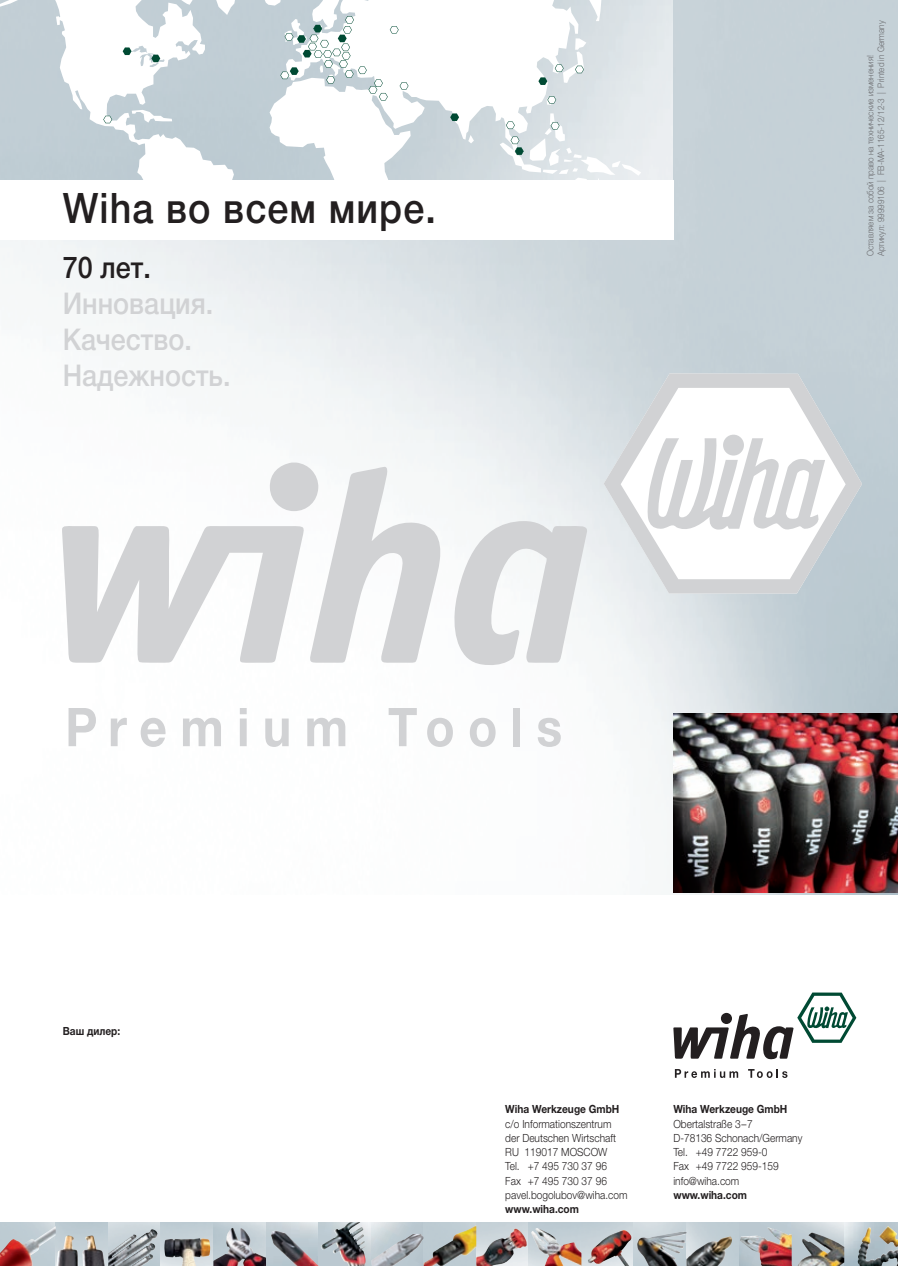
<style>
.page{position:relative;width:898px;height:1266px;background:#fff}
.page>*{position:absolute;margin:0;border:0;box-sizing:border-box;transform-origin:0 0}
.t1{font:500 42px "Helvetica Neue LT Pro";letter-spacing:.03em;color:#231f20;scale:.9 1}
.t2{font:500 30px/36px "Helvetica Neue LT Pro";color:#d1d2d4;scale:.9 1}
.t3{font:500 30px "Helvetica Neue LT Pro";color:#231f20;scale:.9 1}
.t4{font:300 11.25px/14.2px "Helvetica Neue LT Pro";color:#231f20;scale:.9 1}
.t5{font:700 11.25px "Helvetica Neue LT Pro";color:#231f20;scale:.9 1}
.t6{font:300 9px/10.8px "Helvetica Neue LT Pro";color:#6c6d70;scale:.9 1}
</style>
<div class="page">
<img style="left:0;top:0;width:897px;height:894px">
<svg style="left:0;top:0;width:672px;height:180px"></svg>
<svg style="left:103px;top:116px;width:9px;height:7px"></svg>
<svg style="left:554px;top:64px;width:9px;height:8px"></svg>
<svg style="left:575px;top:66px;width:8px;height:7px"></svg>
<svg style="left:538px;top:77px;width:9px;height:8px"></svg>
<svg style="left:123px;top:47px;width:8px;height:8px"></svg>
<svg style="left:547px;top:96px;width:9px;height:8px"></svg>
<svg style="left:506px;top:121px;width:8px;height:8px"></svg>
<svg style="left:510px;top:136px;width:13px;height:19px"></svg>
<svg style="left:550px;top:122px;width:9px;height:7px"></svg>
<svg style="left:280px;top:16px;width:128px;height:84px"></svg>
<svg style="left:450px;top:113px;width:9px;height:8px"></svg>
<svg style="left:151px;top:55px;width:9px;height:7px"></svg>
<div style="left:0;top:180px;width:673px;height:59px;background:#fff"></div>
<svg style="left:68px;top:708px;width:28px;height:38px"></svg>
<svg style="left:111px;top:717px;width:16px;height:29px"></svg>
<svg style="left:141px;top:717px;width:25px;height:29px"></svg>
<svg style="left:183px;top:717px;width:38px;height:29px"></svg>
<svg style="left:240px;top:708px;width:6px;height:38px"></svg>
<svg style="left:265px;top:718px;width:23px;height:28px"></svg>
<svg style="left:307px;top:717px;width:38px;height:29px"></svg>
<svg style="left:388px;top:708px;width:28px;height:38px"></svg>
<svg style="left:427px;top:717px;width:26px;height:29px"></svg>
<svg style="left:469px;top:717px;width:26px;height:29px"></svg>
<div style="left:513px;top:708px;width:7px;height:38px;background:#d1d2d4"></div>
<svg style="left:537px;top:717px;width:23px;height:29px"></svg>
<svg style="left:453px;top:521px;width:134px;height:144px"></svg>
<svg style="left:62px;top:462px;width:380px;height:201px"></svg>
<svg style="left:603px;top:373px;width:258px;height:220px"></svg>
<svg style="left:646px;top:438px;width:178px;height:94px"></svg>
<div style="left:722px;top:434px;width:21px;height:21px;background:#d1d2d4;border-radius:50%"></div>
<svg style="left:674px;top:1069px;width:64px;height:8px"></svg>
<svg style="left:748px;top:1069px;width:39px;height:8px"></svg>
<svg style="left:673px;top:992px;width:183px;height:67px"></svg>
<img style="left:673px;top:713px;width:224px;height:179px">
<img style="left:0;top:1222px;width:897px;height:43px">
<img style="left:164px;top:1237px;width:46px;height:28px">
<img style="left:108px;top:1228px;width:49px;height:37px">
<img style="left:371px;top:1233px;width:52px;height:32px">
<img style="left:56px;top:1235px;width:50px;height:30px">
<img style="left:320px;top:1222px;width:49px;height:43px">
<img style="left:271px;top:1230px;width:47px;height:35px">
<img style="left:213px;top:1227px;width:53px;height:38px">
<img style="left:423px;top:1224px;width:53px;height:41px">
<img style="left:476px;top:1228px;width:50px;height:37px">
<img style="left:530px;top:1227px;width:51px;height:38px">
<img style="left:857px;top:1225px;width:40px;height:40px">
<img style="left:792px;top:1232px;width:52px;height:33px">
<img style="left:686px;top:1236px;width:45px;height:29px">
<img style="left:637px;top:1231px;width:49px;height:34px">
<img style="left:587px;top:1229px;width:46px;height:36px">
<img style="left:739px;top:1226px;width:52px;height:39px">
<img style="left:0;top:1225px;width:56px;height:40px">
<svg style="left:0;top:1254px;width:4px;height:12px"></svg>
<h1 class="t1" style="left:63px;top:193px;width:416px">Wiha во всем мире.</h1>
<h2 class="t3" style="left:63px;top:256px;width:99px">70 лет.</h2>
<h2 class="t2" style="left:63px;top:288px;width:188px">Инновация.<br>Качество.<br>Надежность.</h2>
<p class="t6" style="left:865px;top:256px;width:263px;rotate:-90deg">Оставляем за собой право на технические изменения!<br>Артикул: 99999106 | FB-MA-1165-12/12-3 | Printed in Germany</p>
<p class="t5" style="left:63px;top:1027px;width:65px">Ваш дилер:</p>
<p class="t5" style="left:505px;top:1105px;width:128px">Wiha Werkzeuge GmbH</p>
<p class="t4" style="left:505px;top:1117px;width:137px">c/o Informationszentrum der Deutschen Wirtschaft<br>RU 119017 MOSCOW<br>Tel. +7 495 730 37 96<br>Fax +7 495 730 37 96 pavel.bogolubov@wiha.com</p>
<p class="t5" style="left:505px;top:1204px;width:83px">www.wiha.com</p>
<p class="t5" style="left:673px;top:1105px;width:128px">Wiha Werkzeuge GmbH</p>
<p class="t4" style="left:673px;top:1117px;width:145px">Obertalstraße 3–7<br>D-78136 Schonach/Germany<br>Tel. +49 7722 959-0<br>Fax +49 7722 959-159 info@wiha.com</p>
<p class="t5" style="left:673px;top:1190px;width:83px">www.wiha.com</p>
</div>
